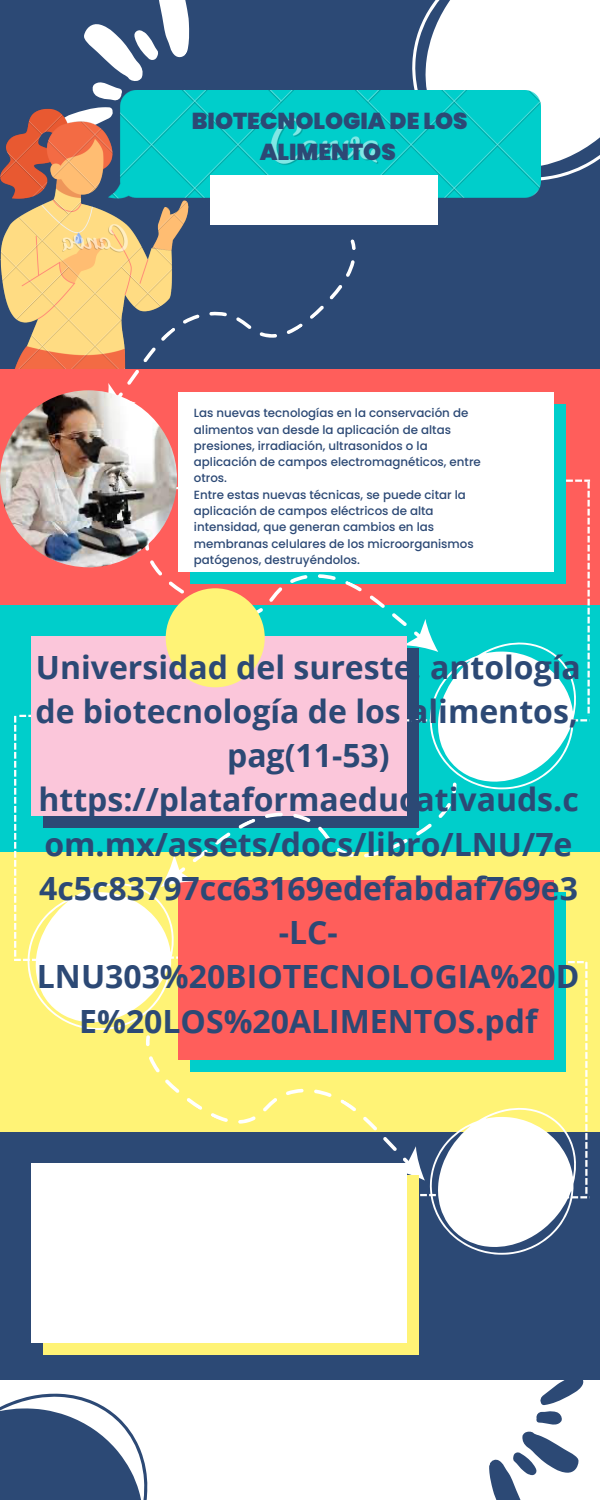
<style>
.page{position:relative;width:600px;height:1500px;background:#2c4975}
.page>*{position:absolute;margin:0;border:0;box-sizing:border-box;transform-origin:0 0}
.t1{font:700 32px/44.2px "Open Sans";color:#2c4975}
.t2{font:900 23px/31.5px "Poppins";color:#2c4975;text-align:center}
.t3{font:500 11.8px/16.3px "Poppins";color:#2c4975}
</style>
<div class="page">
<svg style="left:84px;top:0;width:106px;height:108px"></svg>
<img style="left:0;top:108px;width:189px;height:261px">
<div style="left:0;top:592px;width:600px;height:260px;background:#00cecb"></div>
<div style="left:0;top:369px;width:600px;height:235px;background:#ff5e5b"></div>
<svg style="left:412px;top:0;width:188px;height:181px;background:#dfe7ec"></svg>
<img style="left:109px;top:90px;width:431px;height:108px">
<div style="left:210px;top:176px;width:228px;height:49px;background:#fff"></div>
<svg style="left:117px;top:216px;width:239px;height:161px"></svg>
<div style="left:0;top:852px;width:600px;height:280px;background:#fff376"></div>
<div style="left:0;top:1381px;width:600px;height:119px;background:#fff"></div>
<svg style="left:149px;top:1056px;width:207px;height:68px"></svg>
<div style="left:178px;top:392px;width:376px;height:180px;background:#fff"></div>
<svg style="left:13px;top:377px;width:165px;height:186px"></svg>
<svg style="left:142px;top:508px;width:207px;height:128px;fill:#fff"></svg>
<div style="left:31px;top:636px;width:376px;height:180px;background:#fbc6da"></div>
<div style="left:43px;top:1175px;width:376px;height:180px;background:#fff376"></div>
<div style="left:31px;top:1163px;width:376px;height:180px;background:#fff"></div>
<svg style="left:0;top:1393px;width:147px;height:107px"></svg>
<div style="left:190px;top:892px;width:376px;height:180px;background:#00cecb"></div>
<div style="left:178px;top:880px;width:376px;height:180px;background:#ff5e5b"></div>
<svg style="left:349px;top:480px;width:241px;height:310px"></svg>
<svg style="left:231px;top:751px;width:228px;height:107px;fill:#fbc6da"></svg>
<svg style="left:14px;top:715px;width:217px;height:332px"></svg>
<svg style="left:475px;top:1380px;width:125px;height:120px"></svg>
<svg style="left:363px;top:961px;width:227px;height:294px"></svg>
<div style="left:166px;top:588px;width:99px;height:99px;background:#fff376;border-radius:50%"></div>
<img style="left:0;top:390px;width:177px;height:177px;border-radius:50%">
<p class="t2" style="left:192px;top:105px;width:277px">BIOTECNOLOGIA DE LOS<br>ALIMENTOS</p>
<p class="t3" style="left:194px;top:405px;width:289px">Las nuevas tecnologías en la conservación de alimentos van desde la aplicación de altas presiones, irradiación, ultrasonidos o la aplicación de campos electromagnéticos, entre otros.</p>
<p class="t3" style="left:194px;top:486px;width:281px">Entre estas nuevas técnicas, se puede citar la aplicación de campos eléctricos de alta intensidad, que generan cambios en las membranas celulares de los microorganismos patógenos, destruyéndolos.</p>
<p class="t1" style="left:36px;top:644px;width:547px">Universidad del sureste, antología de biotecnología de los alimentos,</p>
<p class="t1" style="left:227px;top:733px;width:164px">pag(11-53)</p>
<p class="t1" style="left:37px;top:777px;width:544px;text-align:center">https://plataformaeducativauds.c om.mx/assets/docs/libro/LNU/7e<br>4c5c83797cc63169edefabdaf769e3 -LC-<br>LNU303%20BIOTECNOLOGIA%20D<br>E%20LOS%20ALIMENTOS.pdf</p>
</div>
